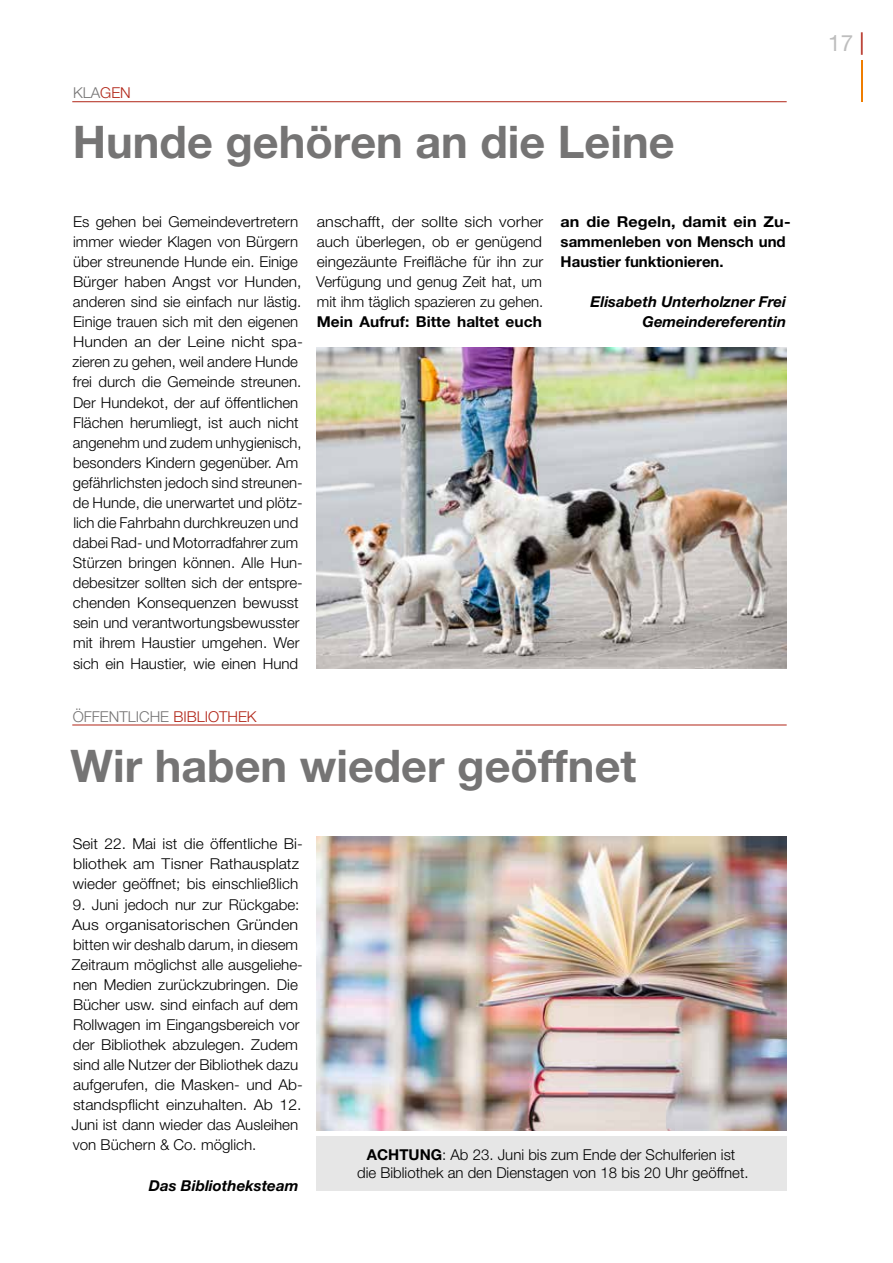
<style>
.page{position:relative;width:893px;height:1263px;background:#fff}
.page>*{position:absolute;margin:0;border:0;box-sizing:border-box;transform-origin:0 0}
.t1{font:700 45px "Helvetica Neue LT Pro";color:#757474}
.t2{font:22.5px "Helvetica Neue LT Pro";color:#bebebe}
.t3{font:300 15px/20.1px "Helvetica Neue LT Pro";color:#000}
.t4{font:300 15px/20.1px "Helvetica Neue LT Pro";color:#000;text-align:justify;scale:1.08 1}
.t5{font:700 15px/20.1px "Helvetica Neue LT Pro";color:#000;scale:1.08 1}
.t6{font:italic 700 15px/20.1px "Helvetica Neue LT Pro";color:#000;text-align:right}
.t7{font:300 15px "Helvetica Neue LT Pro";color:#757474}
.t8{font:700 15px "Helvetica Neue LT Pro";color:#000}
.s1{color:#b12517}
.s2{font-weight:700}
</style>
<div class="page">
<hr style="left:72px;top:101px;width:715px;height:1px;background:#b12517">
<img style="left:316px;top:347px;width:471px;height:321px">
<hr style="left:72px;top:725px;width:715px;height:1px;background:#b12517">
<img style="left:316px;top:837px;width:471px;height:293px">
<div style="left:316px;top:1136px;width:471px;height:55px;background:#e6e6e6"></div>
<hr style="left:861px;top:60px;width:2px;height:42px;background:#ef7d00">
<p class="t7" style="left:73px;top:84px;width:59px">KLA<span class="s1">GEN</span></p>
<h1 class="t1" style="left:73px;top:114px;width:603px">Hunde gehören an die Leine</h1>
<p class="t3" style="left:72px;top:211px;width:232px">Es gehen bei Gemeindevertretern immer wieder Klagen von Bürgern über streunende Hunde ein. Einige Bürger haben Angst vor Hunden, anderen sind sie einfach nur lästig.<br>Einige trauen sich mit den eigenen Hunden an der Leine nicht spa&shy;zieren zu gehen, weil andere Hunde frei durch die Gemeinde streunen.<br>Der Hundekot, der auf öffentlichen Flächen herumliegt, ist auch nicht angenehm und zudem unhygienisch, besonders Kindern gegenüber. Am gefährlichsten jedoch sind streunen&shy;de Hunde, die unerwartet und plötz&shy;lich die Fahrbahn durchkreuzen und dabei Rad- und Motorradfahrer zum Stürzen bringen können. Alle Hun&shy;debesitzer sollten sich der entspre&shy;chenden Konsequenzen bewusst sein und verantwortungsbewusster mit ihrem Haustier umgehen. Wer sich ein Haustier, wie einen Hund</p>
<p class="t4" style="left:316px;top:211px;width:212px">anschafft, der sollte sich vorher auch überlegen, ob er genügend eingezäunte Freifläche für ihn zur Verfügung und genug Zeit hat, um mit ihm täglich spazieren zu gehen.</p>
<p class="t8" style="left:317px;top:313px;width:227px">Mein Aufruf: Bitte haltet euch</p>
<p class="t5" style="left:561px;top:211px;width:214px">an die Regeln, damit ein Zu&shy;sammenleben von Mensch und<br>Haustier funktionieren.</p>
<p class="t6" style="left:590px;top:291px;width:197px">Elisabeth Unterholzner Frei<br>Gemeindereferentin</p>
<p class="t7" style="left:73px;top:707px;width:185px">ÖFFENTLICHE <span class="s1">BIBLIOTHEK</span></p>
<h1 class="t1" style="left:71px;top:738px;width:567px">Wir haben wieder geöffnet</h1>
<p class="t3" style="left:73px;top:833px;width:232px">Seit 22. Mai ist die öffentliche Bi&shy;bliothek am Tisner Rathausplatz wieder geöffnet; bis einschließlich</p>
<p class="t3" style="left:72px;top:894px;width:233px">9. Juni jedoch nur zur Rückgabe:<br>Aus organisatorischen Gründen bitten wir deshalb darum, in diesem Zeitraum möglichst alle ausgeliehe&shy;nen Medien zurückzubringen. Die Bücher usw. sind einfach auf dem Rollwagen im Eingangsbereich vor der Bibliothek abzulegen. Zudem sind alle Nutzer der Bibliothek dazu aufgerufen, die Masken- und Ab&shy;standspflicht einzuhalten. Ab 12.<br>Juni ist dann wieder das Ausleihen von Büchern &amp; Co. möglich.</p>
<p class="t6" style="left:149px;top:1175px;width:151px">Das Bibliotheksteam</p>
<p class="t3" style="left:357px;top:1145px;width:393px;line-height:18px;text-align:center"><span class="s2">ACHTUNG</span>: Ab 23. Juni bis zum Ende der Schulferien ist<br>die Bibliothek an den Dienstagen von 18 bis 20 Uhr geöffnet.</p>
<h2 class="t2" style="left:828px;top:30px;width:38px">17 <span class="s1">|</span></h2>
</div>
